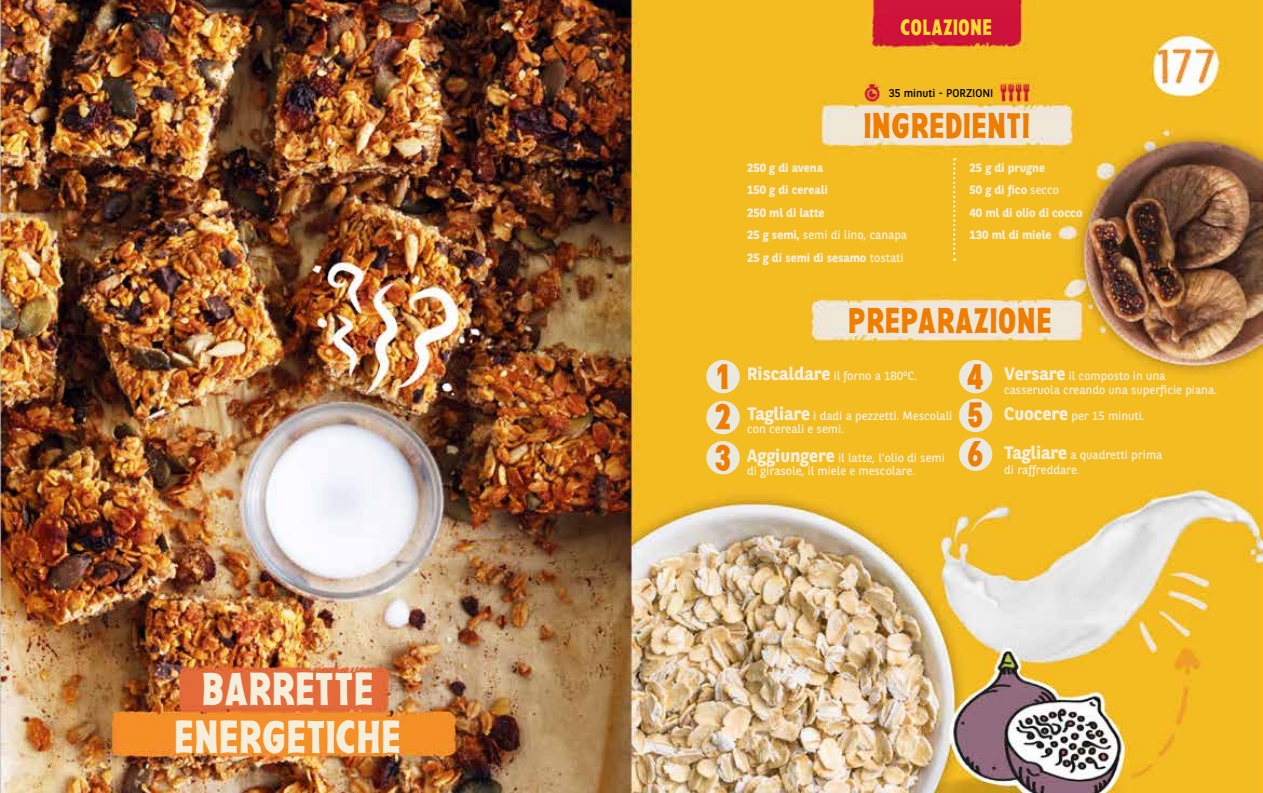
<style>
.page{position:relative;width:1263px;height:793px;background:#fff}
.page>*{position:absolute;margin:0;border:0;box-sizing:border-box;transform-origin:0 0}
.t1{font:46.5px/48px "Pesto Fresco";color:#f5eedb;text-align:center}
.t2{font:36px "Pesto Fresco";letter-spacing:.01em;color:#ef7d00}
.t3{font:22.5px "Pesto Fresco";letter-spacing:.01em;color:#fddc32}
.t4{font:12px/13.5px "BNPP Sans";color:#f5eedb}
.t5{font:700 12px/22.5px "BNPP Sans";color:#f5eedb}
.t6{font:11.25px "BNPP Sans";color:#000}
.s1{font-weight:400}
.s2{font-weight:700;font-size:18px}
</style>
<div class="page">
<img style="left:0;top:0;width:1263px;height:793px">
<div style="left:706px;top:360px;width:34px;height:33px;background:#e9e9df;border-radius:50%"></div>
<div style="left:959px;top:360px;width:33px;height:33px;background:#e9e9df;border-radius:50%"></div>
<div style="left:959px;top:399px;width:33px;height:33px;background:#e9e9df;border-radius:50%"></div>
<div style="left:959px;top:438px;width:33px;height:33px;background:#e9e9df;border-radius:50%"></div>
<div style="left:706px;top:401px;width:34px;height:33px;background:#e9e9df;border-radius:50%"></div>
<div style="left:706px;top:441px;width:34px;height:33px;background:#e9e9df;border-radius:50%"></div>
<svg style="left:953px;top:158px;width:2px;height:103px"></svg>
<h1 class="t1" style="left:174px;top:664px;width:228px">BARRETTE<br>ENERGETICHE</h1>
<h3 class="t3" style="left:900px;top:14px;width:93px">COLAZIONE</h3>
<p class="t6" style="left:889px;top:85px;width:106px">35 minuti - PORZIONI</p>
<h2 class="t2" style="left:864px;top:104px;width:167px">INGREDIENTI</h2>
<p class="t5" style="left:747px;top:156px;width:161px">250 g di avena<br>150 g di cereali<br>250 ml di latte<br>25 g semi, <span class="s1">semi di lino, canapa<br></span>25 g di semi di sesamo <span class="s1">tostati</span></p>
<p class="t5" style="left:969px;top:156px;width:114px">25 g di prugne<br>50 g di fico <span class="s1">secco<br></span>40 ml di olio di cocco<br>130 ml di miele</p>
<h2 class="t2" style="left:848px;top:299px;width:205px">PREPARAZIONE</h2>
<h2 class="t2" style="left:717px;top:355px;width:13px">1</h2>
<h2 class="t2" style="left:967px;top:355px;width:19px">4</h2>
<h2 class="t2" style="left:715px;top:395px;width:18px">2</h2>
<h2 class="t2" style="left:967px;top:393px;width:18px">5</h2>
<h2 class="t2" style="left:715px;top:436px;width:18px">3</h2>
<h2 class="t2" style="left:967px;top:432px;width:18px">6</h2>
<p class="t4" style="left:747px;top:369px;width:172px"><span class="s2">Riscaldare</span> il forno a 180ºC.</p>
<p class="t4" style="left:1004px;top:369px;width:214px"><span class="s2">Versare</span> il composto in una casseruola creando una superficie piana.</p>
<p class="t4" style="left:747px;top:408px;width:207px"><span class="s2">Tagliare</span> i dadi a pezzetti. Mescolali con cereali e semi.</p>
<p class="t4" style="left:1004px;top:408px;width:142px"><span class="s2">Cuocere</span> per 15 minuti.</p>
<p class="t4" style="left:747px;top:450px;width:199px"><span class="s2">Aggiungere</span> il latte, l’olio di semi di girasole, il miele e mescolare.</p>
<p class="t4" style="left:1004px;top:447px;width:160px;line-height:15px"><span class="s2">Tagliare</span> a quadretti prima di raffreddare.</p>
</div>
